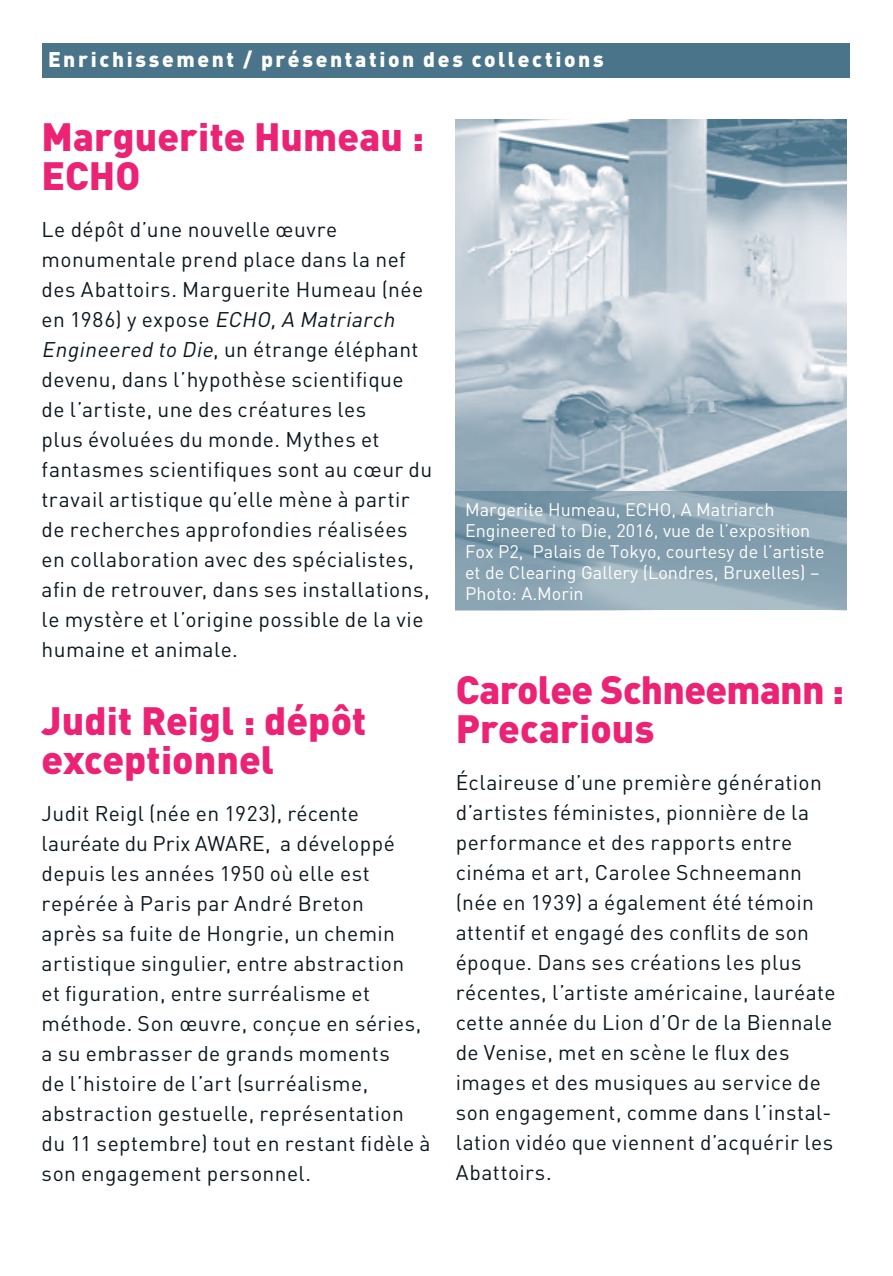
<style>
.page{position:relative;width:893px;height:1276px;background:#fff}
.page>*{position:absolute;margin:0;border:0;box-sizing:border-box;transform-origin:0 0}
.TITRE{font:900 39px/39px "DIN";color:#ec2275}
.TITRE-2{font:21px/30px "DIN";letter-spacing:.02em;color:#0d1720}
.NOIR{font:21px/30px "DIN";letter-spacing:.02em;color:#0d1720}
.t1{font:900 21px "DIN";letter-spacing:.125em;color:#fff}
.Légendes_NOIR{font:18px/21px "DIN";color:#fff}
.s1{font-style:italic}
</style>
<div class="page">
<div style="left:42px;top:43px;width:807px;height:34px;background:#49748a"></div>
<img style="left:456px;top:119px;width:390px;height:372px">
<svg style="left:456px;top:491px;width:391px;height:119px;background:#8aa4b2"></svg>
<p class="t1" style="left:48px;top:45px;width:557px">Enrichissement / présentation des collections</p>
<p class="TITRE" style="left:42px;top:115px;width:384px">Marguerite Humeau :<br>ECHO</p>
<p class="TITRE-2" style="left:42px;top:214px;width:392px">Le dépôt d’une nouvelle œuvre monumentale prend place dans la nef des Abattoirs. Marguerite Humeau (née e n 1 9 8 6 ) y ex p o s e <span class="s1">ECHO,A Matriarch Engineered to Die</span>, un étrange éléphant devenu, dans l’hypothèse scientifique<br>de l’artiste, une des créatures les<br>plus évoluées du monde. Mythes et fantasmes scientifiques sont au cœur du travail artistique qu’elle mène à partir de recherches approfondies réalisées en collaboration avec des spécialistes, afin de retrouver, dans ses installations, le mystère et l’origine possible de la vie humaine et animale.</p>
<p class="TITRE" style="left:42px;top:699px;width:326px">Judit Reigl : dépôt exceptionnel</p>
<p class="TITRE-2" style="left:42px;top:797px;width:390px">Judit Reigl (née en 1923), récente lauréate du Prix AWARE, a développé depuis les années 1950 où elle est repérée à Paris par André Breton<br>après sa fuite de Hongrie, un chemin artistique singulier, entre abstraction<br>et figuration, entre surréalisme et méthode. Son œuvre, conçue en séries, a su embrasser de grands moments<br>de l’histoire de l’art (surréalisme, abstraction gestuelle, représentation du 11 septembre) tout en restant fidèle à son engagement personnel.</p>
<p class="Légendes_NOIR" style="left:465px;top:498px;width:361px">Margerite Humeau, ECHO, A Matriarch Engineered to Die, 2016, vue de l’exposition Fox P2, Palais de Tokyo, courtesy de l’artiste et de Clearing Gallery (Londres, Bruxelles) – Photo: A.Morin</p>
<p class="TITRE" style="left:456px;top:668px;width:390px">Carolee Schneemann :<br>Precarious</p>
<p class="NOIR" style="left:456px;top:767px;width:381px">Éclaireuse d’une première génération d’artistes féministes, pionnière de la performance et des rapports entre cinéma et art, Carolee Schneemann (née en 1939) a également été témoin attentif et engagé des conflits de son époque. Dans ses créations les plus récentes, l’artiste américaine, lauréate cette année du Lion d’Or de la Biennale de Venise, met en scène le flux des images et des musiques au service de son engagement, comme dans l’instal&shy;lation vidéo que viennent d’acquérir les Abattoirs.</p>
</div>
